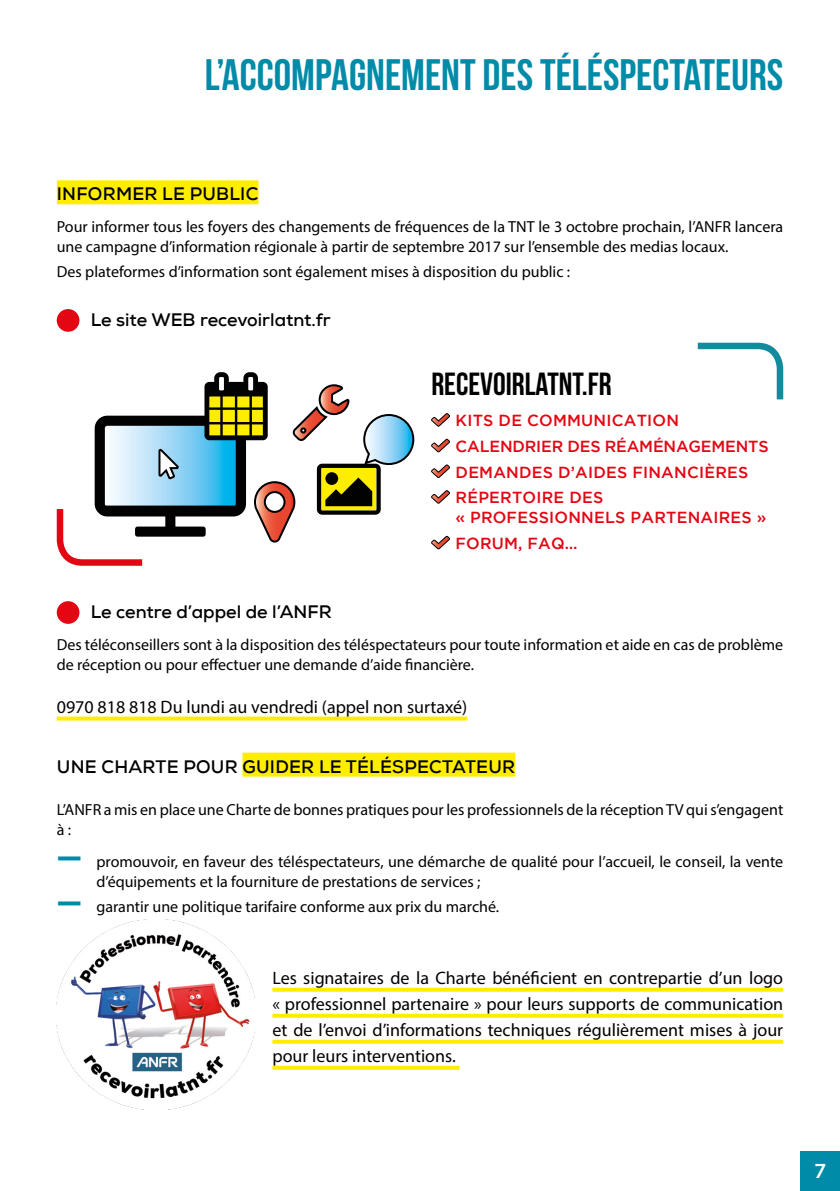
<style>
.page{position:relative;width:840px;height:1191px;background:#fff}
.page>*{position:absolute;margin:0;border:0;box-sizing:border-box;transform-origin:0 0}
.t1{font:44px "Bebas Neue";color:#008ba9}
.t2{font:32px "Bebas Neue";color:#000}
.t3{font:500 20px "Gotham";color:#fff}
.t4{font:18px/26px "Myriad Pro";color:#000;text-align:justify}
.t5{font:700 18px "Nexa";letter-spacing:.015em;color:#000}
.t6{font:16px/20px "Myriad Pro";color:#000}
.t7{font:500 16px/25.6px "Gotham";letter-spacing:.015em;color:#e30613}
.s1{font-family:"Gotham";font-weight:700;font-size:28px;color:#008ba9}
</style>
<div class="page">
<div style="left:57px;top:180px;width:201px;height:24px;background:#ffed00"></div>
<svg style="left:57px;top:716px;width:410px;height:4px;background:#ffef25"></svg>
<div style="left:242px;top:752px;width:273px;height:24px;background:#ffed00"></div>
<svg style="left:272px;top:987px;width:510px;height:4px;background:#fff02f"></svg>
<svg style="left:272px;top:1013px;width:510px;height:4px;background:#fff02f"></svg>
<svg style="left:272px;top:1039px;width:510px;height:4px;background:#fff030"></svg>
<svg style="left:272px;top:1065px;width:187px;height:4px"></svg>
<div style="left:57px;top:309px;width:22px;height:23px;background:#e30613;border-radius:50%"></div>
<svg style="left:431px;top:413px;width:19px;height:14px"></svg>
<svg style="left:431px;top:439px;width:19px;height:13px"></svg>
<svg style="left:431px;top:464px;width:19px;height:14px"></svg>
<svg style="left:431px;top:490px;width:19px;height:14px"></svg>
<svg style="left:431px;top:536px;width:19px;height:13px"></svg>
<svg style="left:697px;top:342px;width:87px;height:58px"></svg>
<div style="left:57px;top:601px;width:22px;height:23px;background:#e30613;border-radius:50%"></div>
<img style="left:57px;top:919px;width:198px;height:190px">
<svg style="left:56px;top:372px;width:359px;height:194px"></svg>
<div style="left:799px;top:1151px;width:40px;height:40px;background:#008ba9"></div>
<h1 class="t1" style="left:205px;top:50px;width:579px">L’ACCOMPAGNEMENT DES TÉLÉSPECTATEURS</h1>
<p class="t5" style="left:57px;top:182px;width:203px">INFORMER LE PUBLIC</p>
<p class="t6" style="left:57px;top:216px;width:727px">Pour informer tous les foyers des changements de fréquences de la TNT le 3 octobre prochain, l’ANFR lancera une campagne d’information régionale à partir de septembre 2017 sur l’ensemble des medias locaux.</p>
<p class="t6" style="left:57px;top:262px;width:514px">Des plateformes d’information sont également mises à disposition du public :</p>
<p class="t5" style="left:91px;top:308px;width:241px">Le site WEB recevoirlatnt.fr</p>
<h2 class="t2" style="left:431px;top:366px;width:182px">RECEVOIRLATNT.FR</h2>
<p class="t7" style="left:455px;top:407px;width:314px">KITS DE COMMUNICATION<br>CALENDRIER DES RÉAMÉNAGEMENTS<br>DEMANDES D’AIDES FINANCIÈRES<br>RÉPERTOIRE DES</p>
<p class="t7" style="left:455px;top:504px;width:312px">« PROFESSIONNELS PARTENAIRES »<br>FORUM, FAQ…</p>
<p class="t5" style="left:91px;top:600px;width:242px">Le centre d’appel de l’ANFR</p>
<p class="t6" style="left:57px;top:634px;width:727px">Des téléconseillers sont à la disposition des téléspectateurs pour toute information et aide en cas de problème de réception ou pour effectuer une demande d’aide financière.</p>
<p class="t4" style="left:57px;top:693px;width:412px">0970 818 818 Du lundi au vendredi (appel non surtaxé)</p>
<p class="t5" style="left:57px;top:755px;width:459px">UNE CHARTE POUR GUIDER LE TÉLÉSPECTATEUR</p>
<p class="t6" style="left:57px;top:799px;width:727px">L’ANFR a mis en place une Charte de bonnes pratiques pour les professionnels de la réception TV qui s’engagent à :</p>
<p class="t6" style="left:96px;top:851px;width:688px;text-indent:-40px"><span class="s1">—</span> promouvoir, en faveur des téléspectateurs, une démarche de qualité pour l’accueil, le conseil, la vente d’équipements et la fourniture de prestations de services ;</p>
<p class="t6" style="left:57px;top:896px;width:443px"><span class="s1">—</span> garantir une politique tarifaire conforme aux prix du marché.</p>
<p class="t4" style="left:272px;top:964px;width:512px">Les signataires de la Charte bénéficient en contrepartie d’un logo « professionnel partenaire » pour leurs supports de communication et de l’envoi d’informations techniques régulièrement mises à jour pour leurs interventions.</p>
<p class="t3" style="left:813px;top:1160px;width:14px">7</p>
</div>
